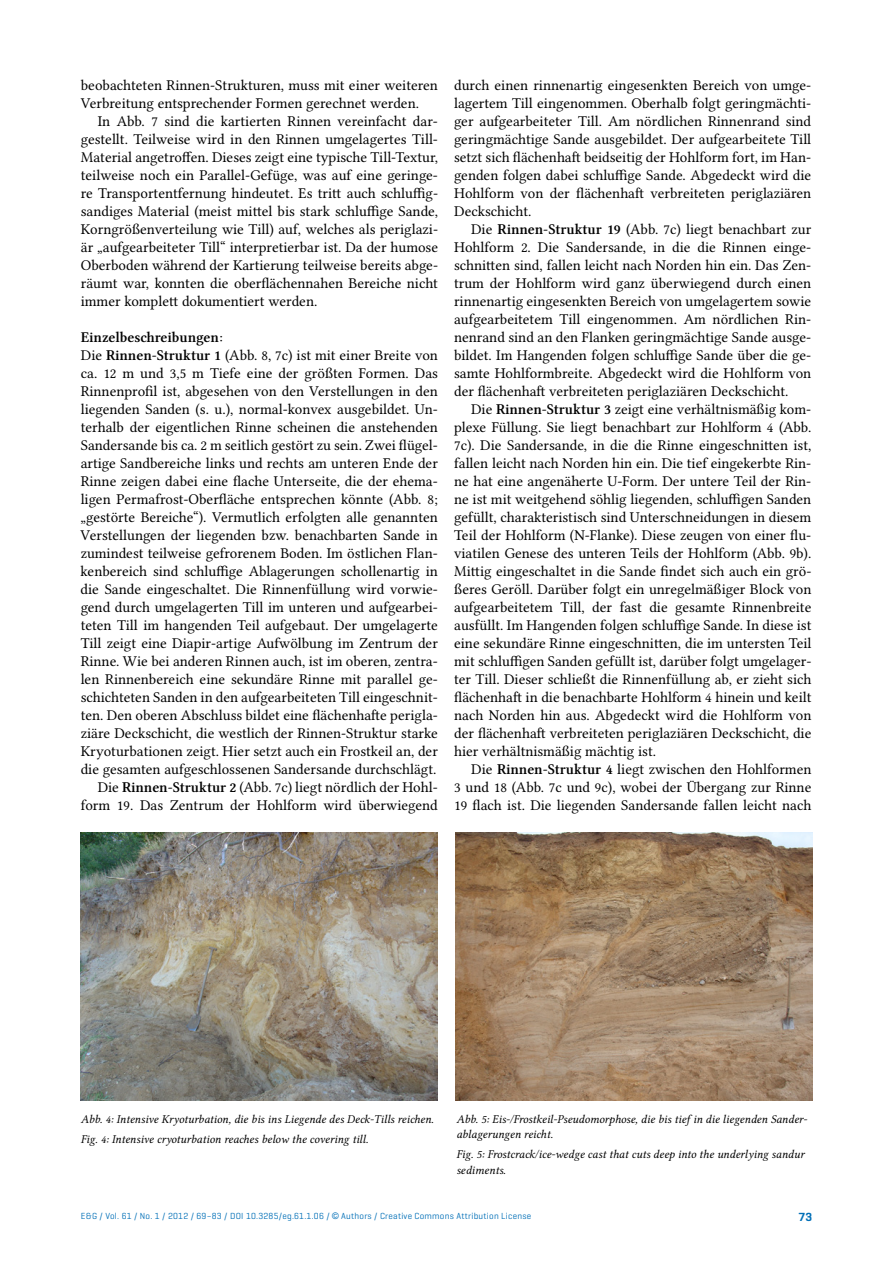
<style>
.page{position:relative;width:893px;height:1263px;background:#fff}
.page>*{position:absolute;margin:0;border:0;box-sizing:border-box;transform-origin:0 0}
.t1{font:15px/18px "Lin Libertine O";color:#000;text-align:justify}
.t2{font:15px "Lin Libertine OB";color:#000}
.t3{font:12px/15.6px "Lin Libertine OI";color:#000}
.t4{font:600 12px "Geogrotesque";color:#006fb7}
.t5{font:9px "Geogrotesque";letter-spacing:.025em;color:#006fb7}
.s1{font-family:"Lin Libertine O"}
.s2{font-family:"Lin Libertine OB"}
.s3{font-family:"Arial"}
</style>
<div class="page">
<img style="left:80px;top:832px;width:357px;height:268px">
<img style="left:455px;top:832px;width:357px;height:268px">
<p class="t1" style="left:81px;top:76px;width:359px">beobachteten Rinnen-Strukturen, muss mit einer weiteren<br>Verbreitung entsprechender Formen gerechnet werden.</p>
<p class="t1" style="left:81px;top:112px;width:359px;text-indent:17px">In Abb. 7 sind die kartierten Rinnen vereinfacht dar&shy;gestellt. Teilweise wird in den Rinnen umgelagertes Till-Material angetroffen. Dieses zeigt eine typische Till-Textur, teilweise noch ein Parallel-Gefüge, was auf eine geringe&shy;re Transportentfernung hindeutet. Es tritt auch schluffig&shy;sandiges Material (meist mittel bis stark schluffige Sande, Korngrößenverteilung wie Till) auf, welches als periglazi&shy;är „aufgearbeiteter Till“ interpretierbar ist. Da der humose Oberboden während der Kartierung teilweise bereits abge&shy;räumt war, konnten die oberflächennahen Bereiche nicht immer komplett dokumentiert werden.</p>
<p class="t2" style="left:81px;top:328px;width:143px">Einzelbeschreibungen<span class="s1">:</span></p>
<p class="t1" style="left:81px;top:346px;width:359px;text-align:right">Die <span class="s2">Rinnen</span>-<span class="s2">Struktur 1</span> (Abb. 8, 7c) ist mit einer Breite von ca. 12 m und 3,5 m Tiefe eine der größten Formen. Das Rinnenprofil ist, abgesehen von den Verstellungen in den liegenden Sanden (s. u.), normal-konvex ausgebildet. Un&shy;terhalb der eigentlichen Rinne scheinen die anstehenden Sandersande bis ca. 2 m seitlich gestört zu sein. Zwei flügel&shy;artige Sandbereiche links und rechts am unteren Ende der Rinne zeigen dabei eine flache Unterseite, die der ehema&shy;ligen Permafrost-Oberfläche entsprechen könnte (Abb. 8; „gestörte Bereiche“). Vermutlich erfolgten alle genannten Verstellungen der liegenden bzw. benachbarten Sande in zumindest teilweise gefrorenem Boden. Im östlichen Flan&shy;kenbereich sind schluffige Ablagerungen schollenartig in die Sande eingeschaltet. Die Rinnenfüllung wird vorwie&shy;gend durch umgelagerten Till im unteren und aufgearbei&shy;teten Till im hangenden Teil aufgebaut. Der umgelagerte Till zeigt eine Diapir-artige Aufwölbung im Zentrum der Rinne. Wie bei anderen Rinnen auch, ist im oberen, zentra&shy;len Rinnenbereich eine sekundäre Rinne mit parallel ge&shy;schichteten Sanden in den aufgearbeiteten Till eingeschnit&shy;ten. Den oberen Abschluss bildet eine flächenhafte perigla&shy;ziäre Deckschicht, die westlich der Rinnen-Struktur starke Kryoturbationen zeigt. Hier setzt auch ein Frostkeil an, der die gesamten aufgeschlossenen Sandersande durchschlägt.<br>Die <span class="s2">Rinnen</span>-<span class="s2">Struktur 2</span> (Abb. 7c) liegt nördlich der Hohl&shy;form 19. Das Zentrum der Hohlform wird überwiegend</p>
<p class="t1" style="left:454px;top:76px;width:359px">durch einen rinnenartig eingesenkten Bereich von umge&shy;lagertem Till eingenommen. Oberhalb folgt geringmächti&shy;ger aufgearbeiteter Till. Am nördlichen Rinnenrand sind geringmächtige Sande ausgebildet. Der aufgearbeitete Till setzt sich flächenhaft beidseitig der Hohlform fort, im Han&shy;genden folgen dabei schluffige Sande. Abgedeckt wird die Hohlform von der flächenhaft verbreiteten periglaziären Deckschicht.</p>
<p class="t1" style="left:454px;top:220px;width:359px;text-indent:17px">Die <span class="s2">Rinnen</span>-<span class="s2">Struktur 19</span> (Abb. 7c) liegt benachbart zur Hohlform 2. Die Sandersande, in die die Rinnen einge&shy;schnitten sind, fallen leicht nach Norden hin ein. Das Zen&shy;trum der Hohlform wird ganz überwiegend durch einen rinnenartig eingesenkten Bereich von umgelagertem sowie aufgearbeitetem Till eingenommen. Am nördlichen Rin&shy;nenrand sind an den Flanken geringmächtige Sande ausge&shy;bildet. Im Hangenden folgen schluffige Sande über die ge&shy;samte Hohlformbreite. Abgedeckt wird die Hohlform von der flächenhaft verbreiteten periglaziären Deckschicht.</p>
<p class="t1" style="left:454px;top:400px;width:359px;text-indent:17px">Die <span class="s2">Rinnen</span>-<span class="s2">Struktur 3</span> zeigt eine verhältnismäßig kom&shy;plexe Füllung. Sie liegt benachbart zur Hohlform 4 (Abb.<br>7c). Die Sandersande, in die die Rinne eingeschnitten ist, fallen leicht nach Norden hin ein. Die tief eingekerbte Rin&shy;ne hat eine angenäherte U-Form. Der untere Teil der Rin&shy;ne ist mit weitgehend söhlig liegenden, schluffigen Sanden gefüllt, charakteristisch sind Unterschneidungen in diesem Teil der Hohlform (N-Flanke). Diese zeugen von einer flu&shy;viatilen Genese des unteren Teils der Hohlform (Abb. 9b).<br>Mittig eingeschaltet in die Sande findet sich auch ein grö&shy;ßeres Geröll. Darüber folgt ein unregelmäßiger Block von aufgearbeitetem Till, der fast die gesamte Rinnenbreite ausfüllt. Im Hangenden folgen schluffige Sande. In diese ist eine sekundäre Rinne eingeschnitten, die im untersten Teil mit schluffigen Sanden gefüllt ist, darüber folgt umgelager&shy;ter Till. Dieser schließt die Rinnenfüllung ab, er zieht sich flächenhaft in die benachbarte Hohlform 4 hinein und keilt nach Norden hin aus. Abgedeckt wird die Hohlform von der flächenhaft verbreiteten periglaziären Deckschicht, die hier verhältnismäßig mächtig ist.</p>
<p class="t1" style="left:454px;top:760px;width:359px;text-indent:17px">Die <span class="s2">Rinnen</span>-<span class="s2">Struktur 4</span> liegt zwischen den Hohlformen 3 und 18 (Abb. 7c und 9c), wobei der Übergang zur Rinne 19 flach ist. Die liegenden Sandersande fallen leicht nach</p>
<p class="t3" style="left:81px;top:1109px;width:355px;line-height:19.8px">Abb. 4: Intensive Kryoturbation, die bis ins Liegende des Deck-Tills reichen.<br>Fig. 4: Intensive cryoturbation reaches below the covering till.</p>
<p class="t3" style="left:456px;top:1111px;width:352px">Abb. 5: Eis-/Frostkeil-Pseudomorphose, die bis tief in die liegenden Sander&shy;ablagerungen reicht.</p>
<p class="t3" style="left:456px;top:1147px;width:349px">Fig. 5: Frostcrack/ice-wedge cast that cuts deep into the underlying sandur sediments.</p>
<p class="t5" style="left:81px;top:1210px;width:452px">E&amp;G / Vol. 61 / No. 1 / 2012 / 69–83 / DOI 10.3285/eg.61.1.06 / <span class="s3">©</span> Authors / Creative Commons Attribution License</p>
<p class="t4" style="left:798px;top:1209px;width:15px">73</p>
</div>
